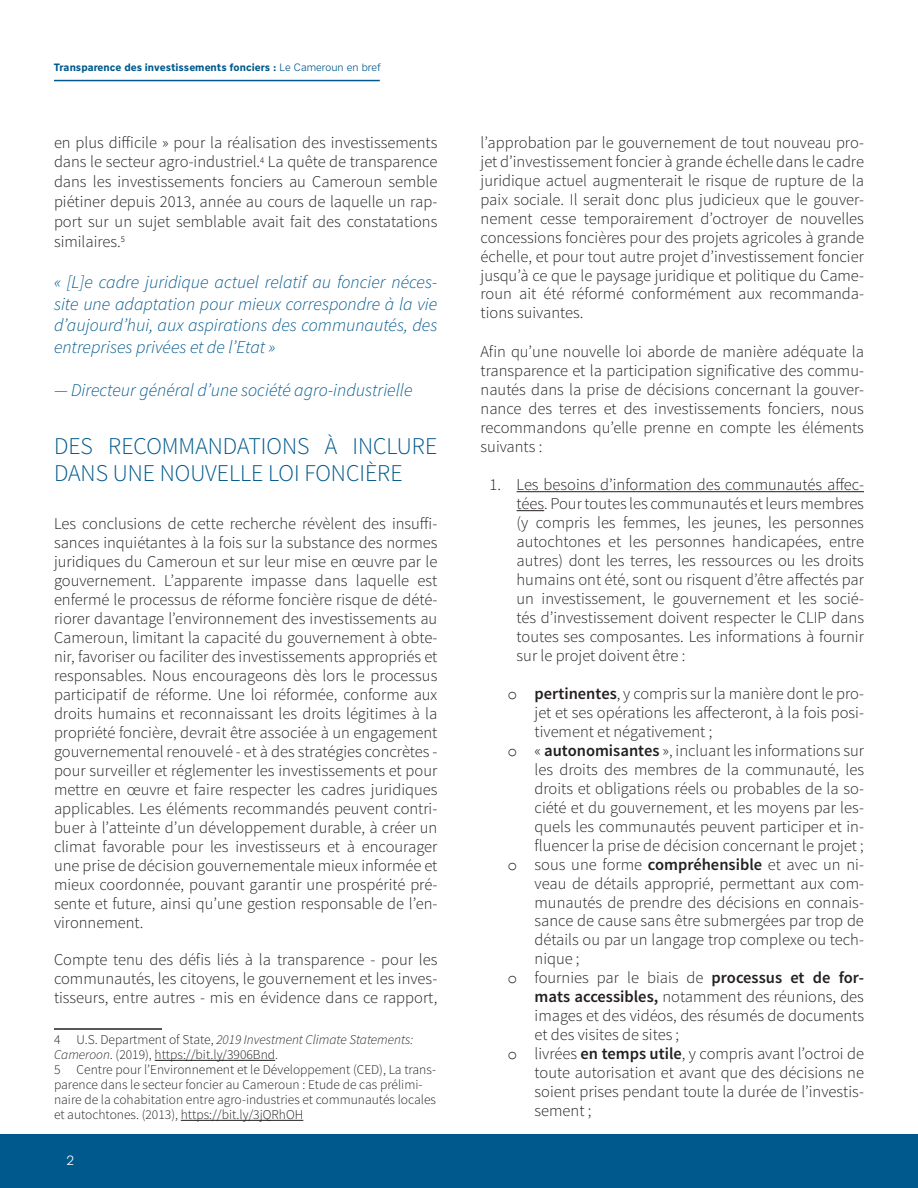
<style>
.page{position:relative;width:918px;height:1188px;background:#fff}
.page>*{position:absolute;margin:0;border:0;box-sizing:border-box;transform-origin:0 0}
.Heading_1{font:300 24px/27.6px "Source Sans Pro";color:#00598c}
.t1{font:italic 300 18px/21.6px "Source Sans Pro";color:#00598c;text-align:justify}
.List_Paragraph{font:300 16.5px/18.9px "Source Sans Pro";color:#231f20;text-align:justify}
.Paragraph_Style_2{font:300 13.5px/15px "Source Sans Pro";color:#231f20}
.t2{font:300 13.5px "Nort";color:#fff}
.t3{font:700 10.5px "Nort";color:#00598c}
.s1{font-weight:300}
.s2{font-style:italic}
.s3{font-family:"Courier New";font-weight:400}
.s4{font-weight:600}
</style>
<div class="page">
<div style="left:0;top:1134px;width:918px;height:54px;background:#00598c"></div>
<hr style="left:54px;top:80px;width:326px;height:1px;background:#00598c">
<hr style="left:54px;top:1028px;width:108px;height:2px;background:#231f20">
<hr style="left:155px;top:1060px;width:120px;height:1px;background:#231f20">
<hr style="left:181px;top:1120px;width:122px;height:1px;background:#231f20">
<hr style="left:517px;top:491px;width:347px;height:1px;background:#231f20">
<svg style="left:517px;top:510px;width:27px;height:1px"></svg>
<p class="t3" style="left:54px;top:61px;width:328px">Transparence des investissements fonciers : <span class="s1">Le Cameroun en bref</span></p>
<p class="List_Paragraph" style="left:54px;top:132px;width:385px;line-height:19.8px">en plus difficile » pour la réalisation des investissements dans le secteur agro-industriel.<sup>4</sup> La quête de transparence dans les investissements fonciers au Cameroun semble piétiner depuis 2013, année au cours de laquelle un rap&shy;port sur un sujet semblable avait fait des constatations similaires.<sup>5</sup></p>
<p class="t1" style="left:54px;top:271px;width:385px">« [L]e cadre juridique actuel relatif au foncier néces&shy;site une adaptation pour mieux correspondre à la vie d’aujourd’hui, aux aspirations des communautés, des entreprises privées et de l’Etat »</p>
<p class="t1" style="left:54px;top:379px;width:360px">— Directeur général d’une société agro-industrielle</p>
<p class="Heading_1" style="left:54px;top:432px;width:385px">DES RECOMMANDATIONS À INCLURE<br>DANS UNE NOUVELLE LOI FONCIÈRE</p>
<p class="List_Paragraph" style="left:54px;top:514px;width:385px">Les conclusions de cette recherche révèlent des insuffi&shy;sances inquiétantes à la fois sur la substance des normes juridiques du Cameroun et sur leur mise en œuvre par le gouvernement. L’apparente impasse dans laquelle est enfermé le processus de réforme foncière risque de dété&shy;riorer davantage l’environnement des investissements au Cameroun, limitant la capacité du gouvernement à obte&shy;nir, favoriser ou faciliter des investissements appropriés et responsables. Nous encourageons dès lors le processus participatif de réforme. Une loi réformée, conforme aux droits humains et reconnaissant les droits légitimes à la propriété foncière, devrait être associée à un engagement gouvernemental renouvelé - et à des stratégies concrètes - pour surveiller et réglementer les investissements et pour mettre en œuvre et faire respecter les cadres juridiques applicables. Les éléments recommandés peuvent contri&shy;buer à l’atteinte d’un développement durable, à créer un climat favorable pour les investisseurs et à encourager une prise de décision gouvernementale mieux informée et mieux coordonnée, pouvant garantir une prospérité pré&shy;sente et future, ainsi qu’une gestion responsable de l’en&shy;vironnement.</p>
<p class="List_Paragraph" style="left:54px;top:951px;width:385px">Compte tenu des défis liés à la transparence - pour les communautés, les citoyens, le gouvernement et les inves&shy;tisseurs, entre autres - mis en évidence dans ce rapport,</p>
<p class="Paragraph_Style_2" style="left:54px;top:1032px;width:361px">4 U.S. Department of State, <span class="s2">2019 Investment Climate Statements:<br>Cameroon</span>. (2019), https://bit.ly/3906Bnd.</p>
<p class="Paragraph_Style_2" style="left:54px;top:1062px;width:384px">5 Centre pour l’Environnement et le Développement (CED), La trans&shy;parence dans le secteur foncier au Cameroun : Etude de cas prélimi&shy;naire de la cohabitation entre agro-industries et communautés locales et autochtones. (2013), https://bit.ly/3jQRhOH</p>
<p class="t2" style="left:67px;top:1152px;width:9px">2</p>
<p class="List_Paragraph" style="left:481px;top:133px;width:385px">l’approbation par le gouvernement de tout nouveau pro&shy;jet d’investissement foncier à grande échelle dans le cadre juridique actuel augmenterait le risque de rupture de la paix sociale. Il serait donc plus judicieux que le gouver&shy;nement cesse temporairement d’octroyer de nouvelles concessions foncières pour des projets agricoles à grande échelle, et pour tout autre projet d’investissement foncier jusqu’à ce que le paysage juridique et politique du Came&shy;roun ait été réformé conformément aux recommanda&shy;tions suivantes.</p>
<p class="List_Paragraph" style="left:481px;top:342px;width:385px">Afin qu’une nouvelle loi aborde de manière adéquate la transparence et la participation significative des commu&shy;nautés dans la prise de décisions concernant la gouver&shy;nance des terres et des investissements fonciers, nous recommandons qu’elle prenne en compte les éléments suivants :</p>
<p class="List_Paragraph" style="left:517px;top:475px;width:349px;text-indent:-27px">1. Les besoins d’information des communautés affec&shy;tées. Pour toutes les communautés et leurs membres (y compris les femmes, les jeunes, les personnes autochtones et les personnes handicapées, entre autres) dont les terres, les ressources ou les droits humains ont été, sont ou risquent d’être affectés par un investissement, le gouvernement et les socié&shy;tés d’investissement doivent respecter le CLIP dans toutes ses composantes. Les informations à fournir sur le projet doivent être :</p>
<p class="List_Paragraph" style="left:535px;top:684px;width:331px;text-indent:-27px"><span class="s3">o</span> <span class="s4">pertinentes</span>, y compris sur la manière dont le pro&shy;jet et ses opérations les affecteront, à la fois posi&shy;tivement et négativement ;</p>
<p class="List_Paragraph" style="left:535px;top:741px;width:331px;text-indent:-27px"><span class="s3">o</span> « <span class="s4">autonomisantes</span> », incluant les informations sur les droits des membres de la communauté, les droits et obligations réels ou probables de la so&shy;ciété et du gouvernement, et les moyens par les&shy;quels les communautés peuvent participer et in&shy;fluencer la prise de décision concernant le projet ;</p>
<p class="List_Paragraph" style="left:535px;top:855px;width:331px;text-indent:-27px"><span class="s3">o</span> sous une forme <span class="s4">compréhensible</span> et avec un ni&shy;veau de détails approprié, permettant aux com&shy;munautés de prendre des décisions en connais&shy;sance de cause sans être submergées par trop de détails ou par un langage trop complexe ou tech&shy;nique ;</p>
<p class="List_Paragraph" style="left:535px;top:969px;width:331px;text-indent:-27px"><span class="s3">o</span> fournies par le biais de <span class="s4">processus et de for&shy;mats accessibles,</span> notamment des réunions, des images et des vidéos, des résumés de documents et des visites de sites ;</p>
<p class="List_Paragraph" style="left:535px;top:1044px;width:331px;text-indent:-27px"><span class="s3">o</span> livrées <span class="s4">en temps utile</span>, y compris avant l’octroi de toute autorisation et avant que des décisions ne soient prises pendant toute la durée de l’investis&shy;sement ;</p>
</div>
